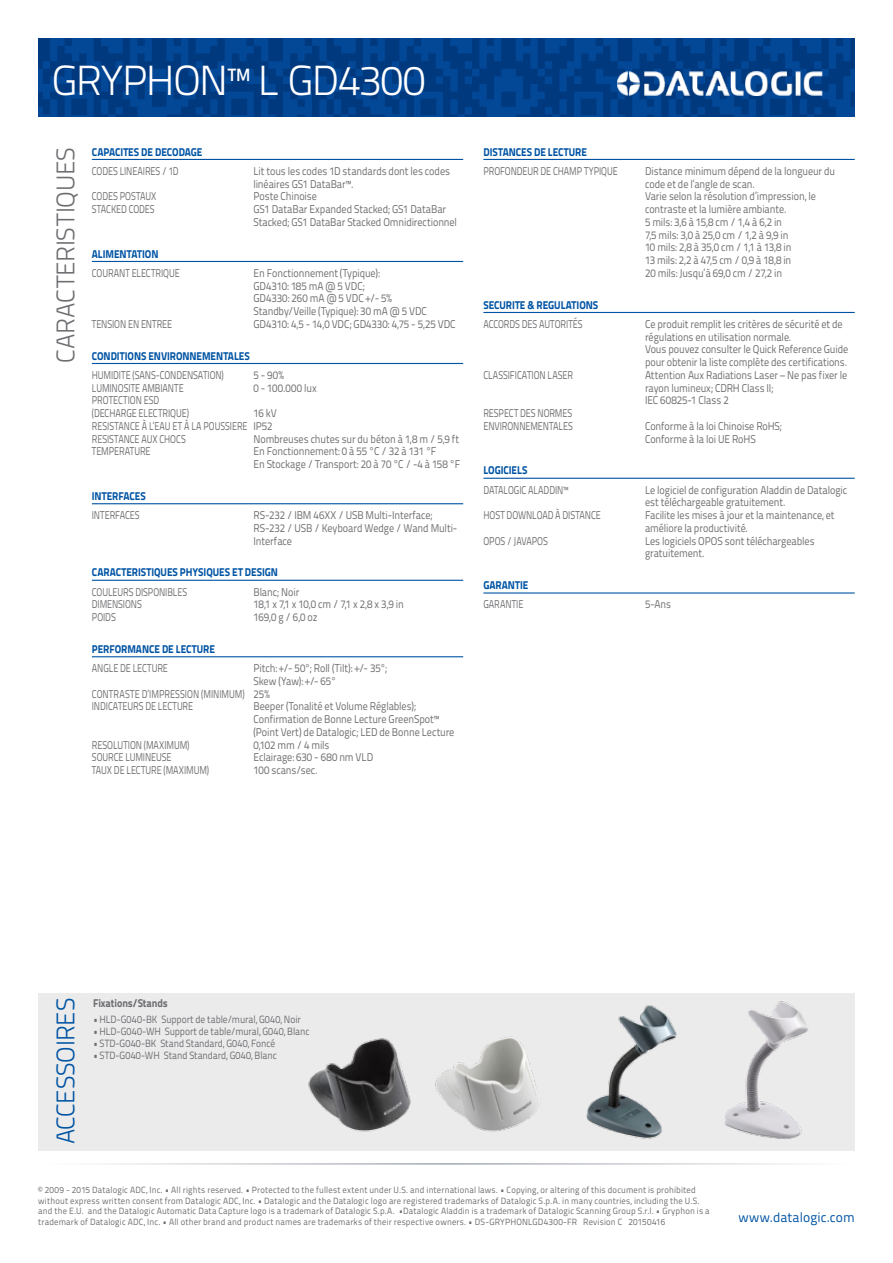
<style>
.page{position:relative;width:893px;height:1263px;background:#fff}
.page>*{position:absolute;margin:0;border:0;box-sizing:border-box;transform-origin:0 0}
.t1{font:300 42px "Titillium Text 22 L";letter-spacing:-.035em;color:#fff}
.t2{font:300 25.5px "Titillium Text 22 L";letter-spacing:-.005em;color:#6d6e71}
.t3{font:300 25.5px "Titillium Text 22 L";letter-spacing:-.015em;color:#0054a4}
.t4{font:13.5px "Titillium Text 22 L";letter-spacing:.005em;color:#0054a4}
.t5{font:11.25px/12.8px "Titillium Text 22 L";letter-spacing:-.01em;color:#6d6e71;scale:.9 1}
.t6{font:11.25px/12.8px "Titillium Text 22 L";letter-spacing:-.01em;color:#6d6e71;scale:.8 1}
.t7{font:800 11.25px "Titillium Text 22 L";letter-spacing:-.005em;color:#0054a4;scale:.9 1}
.t8{font:800 11.25px "Titillium Text 22 L";letter-spacing:-.01em;color:#6d6e71;scale:.9 1}
.t9{font:11.25px "Titillium Text 22 L";letter-spacing:.01em;color:#6d6e71;scale:.9 1}
.t10{font:10.5px "Titillium Text 22 L";letter-spacing:-.005em;color:#6d6e71;scale:.9 1}
.t11{font:9px/10.5px "Titillium Text 22 L";letter-spacing:.02em;color:#6d6e71;scale:.95 1}
</style>
<div class="page">
<svg style="left:38px;top:38px;width:817px;height:79px;fill:#013c84"></svg>
<hr style="left:45px;top:1163px;width:803px;height:2px;background:#9da3aa">
<img style="left:618px;top:72px;width:204px;height:23px">
<hr style="left:92px;top:159px;width:371px;height:1px;background:#0054a4">
<hr style="left:92px;top:261px;width:371px;height:1px;background:#0054a4">
<hr style="left:92px;top:363px;width:371px;height:1px;background:#0054a4">
<hr style="left:92px;top:503px;width:371px;height:1px;background:#0054a4">
<hr style="left:92px;top:580px;width:371px;height:1px;background:#0054a4">
<hr style="left:92px;top:656px;width:371px;height:1px;background:#0054a4">
<hr style="left:483px;top:159px;width:372px;height:1px;background:#0054a4">
<hr style="left:483px;top:312px;width:372px;height:1px;background:#0054a4">
<hr style="left:483px;top:478px;width:372px;height:1px;background:#0054a4">
<hr style="left:483px;top:592px;width:372px;height:2px;background:#0054a4">
<div style="left:38px;top:993px;width:817px;height:157px;background:#ebebec"></div>
<img style="left:305px;top:1038px;width:120px;height:113px">
<img style="left:435px;top:1036px;width:106px;height:96px">
<img style="left:586px;top:1005px;width:91px;height:134px">
<img style="left:725px;top:1001px;width:83px;height:138px">
<h1 class="t1" style="left:52px;top:50px;width:375px">GRYPHON™ L GD4300</h1>
<h2 class="t2" style="left:47px;top:363px;width:218px;rotate:-90deg">CARACTERISTIQUES</h2>
<p class="t7" style="left:92px;top:143px;width:124px">CAPACITES DE DECODAGE</p>
<p class="t6" style="left:92px;top:164px;width:110px">CODES LINEAIRES / 1D</p>
<p class="t5" style="left:253px;top:164px;width:220px">Lit tous les codes 1D standards dont les codes linéaires GS1 DataBar™.</p>
<p class="t6" style="left:92px;top:189px;width:82px">CODES POSTAUX</p>
<p class="t5" style="left:253px;top:189px;width:72px">Poste Chinoise</p>
<p class="t6" style="left:92px;top:202px;width:80px">STACKED CODES</p>
<p class="t5" style="left:253px;top:202px;width:228px">GS1 DataBar Expanded Stacked; GS1 DataBar<br>Stacked; GS1 DataBar Stacked Omnidirectionnel</p>
<p class="t7" style="left:92px;top:245px;width:75px">ALIMENTATION</p>
<p class="t6" style="left:92px;top:266px;width:111px">COURANT ELECTRIQUE</p>
<p class="t5" style="left:253px;top:266px;width:194px">En Fonctionnement (Typique):<br>GD4310: 185 mA @ 5 VDC;<br>GD4330: 260 mA @ 5 VDC +/- 5%<br>Standby/Veille (Typique): 30 mA @ 5 VDC</p>
<p class="t6" style="left:92px;top:317px;width:102px">TENSION EN ENTREE</p>
<p class="t5" style="left:253px;top:317px;width:226px">GD4310: 4,5 - 14,0 VDC; GD4330: 4,75 - 5,25 VDC</p>
<p class="t7" style="left:92px;top:347px;width:177px">CONDITIONS ENVIRONNEMENTALES</p>
<p class="t6" style="left:92px;top:368px;width:167px">HUMIDITE (SANS-CONDENSATION)</p>
<p class="t5" style="left:253px;top:368px;width:35px">5 - 90%</p>
<p class="t6" style="left:92px;top:381px;width:116px">LUMINOSITE AMBIANTE</p>
<p class="t9" style="left:253px;top:379px;width:72px">0 - 100.000 lux</p>
<p class="t6" style="left:92px;top:393px;width:123px">PROTECTION ESD (DECHARGE ELECTRIQUE)</p>
<p class="t5" style="left:92px;top:406px;width:207px;text-indent:162px">16 kV<br>RESISTANCE À L’EAU ET À LA POUSSIERE IP52<br>RESISTANCE AUX CHOCS</p>
<p class="t5" style="left:253px;top:432px;width:230px">Nombreuses chutes sur du béton à 1,8 m / 5,9 ft</p>
<p class="t6" style="left:92px;top:444px;width:75px">TEMPERATURE</p>
<p class="t5" style="left:253px;top:444px;width:231px">En Fonctionnement: 0 à 55 °C / 32 à 131 °F<br>En Stockage / Transport: 20 à 70 °C / -4 à 158 °F</p>
<p class="t7" style="left:92px;top:487px;width:61px">INTERFACES</p>
<p class="t6" style="left:92px;top:508px;width:61px">INTERFACES</p>
<p class="t5" style="left:253px;top:508px;width:228px">RS-232 / IBM 46XX / USB Multi-Interface;<br>RS-232 / USB / Keyboard Wedge / Wand Multi-<br>Interface</p>
<p class="t7" style="left:92px;top:564px;width:208px">CARACTERISTIQUES PHYSIQUES ET DESIGN</p>
<p class="t6" style="left:92px;top:585px;width:121px">COULEURS DISPONIBLES</p>
<p class="t5" style="left:253px;top:585px;width:52px">Blanc; Noir</p>
<p class="t6" style="left:92px;top:597px;width:64px">DIMENSIONS</p>
<p class="t5" style="left:253px;top:597px;width:168px">18,1 x 7,1 x 10,0 cm / 7,1 x 2,8 x 3,9 in</p>
<p class="t6" style="left:92px;top:610px;width:31px">POIDS</p>
<p class="t5" style="left:253px;top:610px;width:73px">169,0 g / 6,0 oz</p>
<p class="t7" style="left:92px;top:640px;width:138px">PERFORMANCE DE LECTURE</p>
<p class="t6" style="left:92px;top:661px;width:97px">ANGLE DE LECTURE</p>
<p class="t5" style="left:253px;top:661px;width:150px">Pitch: +/- 50°; Roll (Tilt): +/- 35°;</p>
<p class="t5" style="left:253px;top:674px;width:94px">Skew (Yaw): +/- 65°</p>
<p class="t6" style="left:92px;top:687px;width:224px">CONTRASTE D’IMPRESSION (MINIMUM) 25%</p>
<p class="t6" style="left:92px;top:699px;width:128px">INDICATEURS DE LECTURE</p>
<p class="t5" style="left:253px;top:699px;width:225px">Beeper (Tonalité et Volume Réglables);<br>Confirmation de Bonne Lecture GreenSpot™ (Point Vert) de Datalogic; LED de Bonne Lecture</p>
<p class="t6" style="left:92px;top:738px;width:124px">RESOLUTION (MAXIMUM)</p>
<p class="t5" style="left:253px;top:738px;width:86px">0,102 mm / 4 mils</p>
<p class="t6" style="left:92px;top:750px;width:101px">SOURCE LUMINEUSE</p>
<p class="t5" style="left:253px;top:750px;width:134px">Eclairage: 630 - 680 nm VLD</p>
<p class="t6" style="left:92px;top:763px;width:148px">TAUX DE LECTURE (MAXIMUM)</p>
<p class="t5" style="left:253px;top:763px;width:73px">100 scans/sec.</p>
<p class="t7" style="left:483px;top:143px;width:117px">DISTANCES DE LECTURE</p>
<p class="t6" style="left:483px;top:164px;width:170px">PROFONDEUR DE CHAMP TYPIQUE</p>
<p class="t5" style="left:645px;top:164px;width:213px">Distance minimum dépend de la longueur du code et de l’angle de scan.<br>Varie selon la résolution d’impression, le contraste et la lumière ambiante.<br>5 mils: 3,6 à 15,8 cm / 1,4 à 6,2 in<br>7,5 mils: 3,0 à 25,0 cm / 1,2 à 9,9 in<br>10 mils: 2,8 à 35,0 cm / 1,1 à 13,8 in<br>13 mils: 2,2 à 47,5 cm / 0,9 à 18,8 in<br>20 mils: Jusqu’à 69,0 cm / 27,2 in</p>
<p class="t7" style="left:483px;top:296px;width:129px">SECURITE &amp; REGULATIONS</p>
<p class="t6" style="left:483px;top:317px;width:126px">ACCORDS DES AUTORITÉS</p>
<p class="t5" style="left:645px;top:317px;width:227px">Ce produit remplit les critères de sécurité et de régulations en utilisation normale.<br>Vous pouvez consulter le Quick Reference Guide pour obtenir la liste complète des certifications.</p>
<p class="t6" style="left:483px;top:368px;width:114px">CLASSIFICATION LASER</p>
<p class="t5" style="left:645px;top:368px;width:226px">Attention Aux Radiations Laser – Ne pas fixer le rayon lumineux; CDRH Class II;<br>IEC 60825-1 Class 2</p>
<p class="t6" style="left:483px;top:406px;width:113px">RESPECT DES NORMES<br>ENVIRONNEMENTALES</p>
<p class="t5" style="left:645px;top:419px;width:154px">Conforme à la loi Chinoise RoHS;<br>Conforme à la loi UE RoHS</p>
<p class="t7" style="left:483px;top:462px;width:50px">LOGICIELS</p>
<p class="t6" style="left:483px;top:483px;width:107px">DATALOGIC ALADDIN™</p>
<p class="t5" style="left:645px;top:483px;width:226px">Le logiciel de configuration Aladdin de Datalogic est téléchargeable gratuitement.</p>
<p class="t6" style="left:483px;top:508px;width:148px">HOST DOWNLOAD À DISTANCE</p>
<p class="t5" style="left:645px;top:508px;width:212px">Facilite les mises à jour et la maintenance, et améliore la productivité.</p>
<p class="t6" style="left:483px;top:534px;width:82px">OPOS / JAVAPOS</p>
<p class="t5" style="left:645px;top:534px;width:190px">Les logiciels OPOS sont téléchargeables gratuitement.</p>
<p class="t7" style="left:483px;top:576px;width:51px">GARANTIE</p>
<p class="t6" style="left:483px;top:597px;width:52px">GARANTIE</p>
<p class="t5" style="left:645px;top:597px;width:31px">5-Ans</p>
<h2 class="t3" style="left:47px;top:1144px;width:148px;rotate:-90deg">ACCESSOIRES</h2>
<p class="t8" style="left:93px;top:994px;width:85px">Fixations/Stands</p>
<p class="t10" style="left:93px;top:1011px;width:232px">•HLD-G040-BK Support de table/mural, G040, Noir</p>
<p class="t10" style="left:93px;top:1023px;width:242px">•HLD-G040-WH Support de table/mural, G040, Blanc</p>
<p class="t10" style="left:93px;top:1035px;width:204px">• STD-G040-BK Stand Standard, G040, Foncé</p>
<p class="t10" style="left:93px;top:1047px;width:206px">• STD-G040-WH Stand Standard, G040, Blanc</p>
<p class="t11" style="left:38px;top:1184px;width:708px">© 2009 - 2015 Datalogic ADC, Inc. • All rights reserved. • Protected to the fullest extent under U.S. and international laws. • Copying, or altering of this document is prohibited without express written consent from Datalogic ADC, Inc. • Datalogic and the Datalogic logo are registered trademarks of Datalogic S.p.A. in many countries, including the U.S. and the E.U. and the Datalogic Automatic Data Capture logo is a trademark of Datalogic S.p.A. •Datalogic Aladdin is a trademark of Datalogic Scanning Group S.r.l. • Gryphon is a trademark of Datalogic ADC, Inc. • All other brand and product names are trademarks of their respective owners. • DS-GRYPHONLGD4300-FR Revision C 20150416</p>
<p class="t4" style="left:738px;top:1207px;width:118px">www.datalogic.com</p>
</div>
